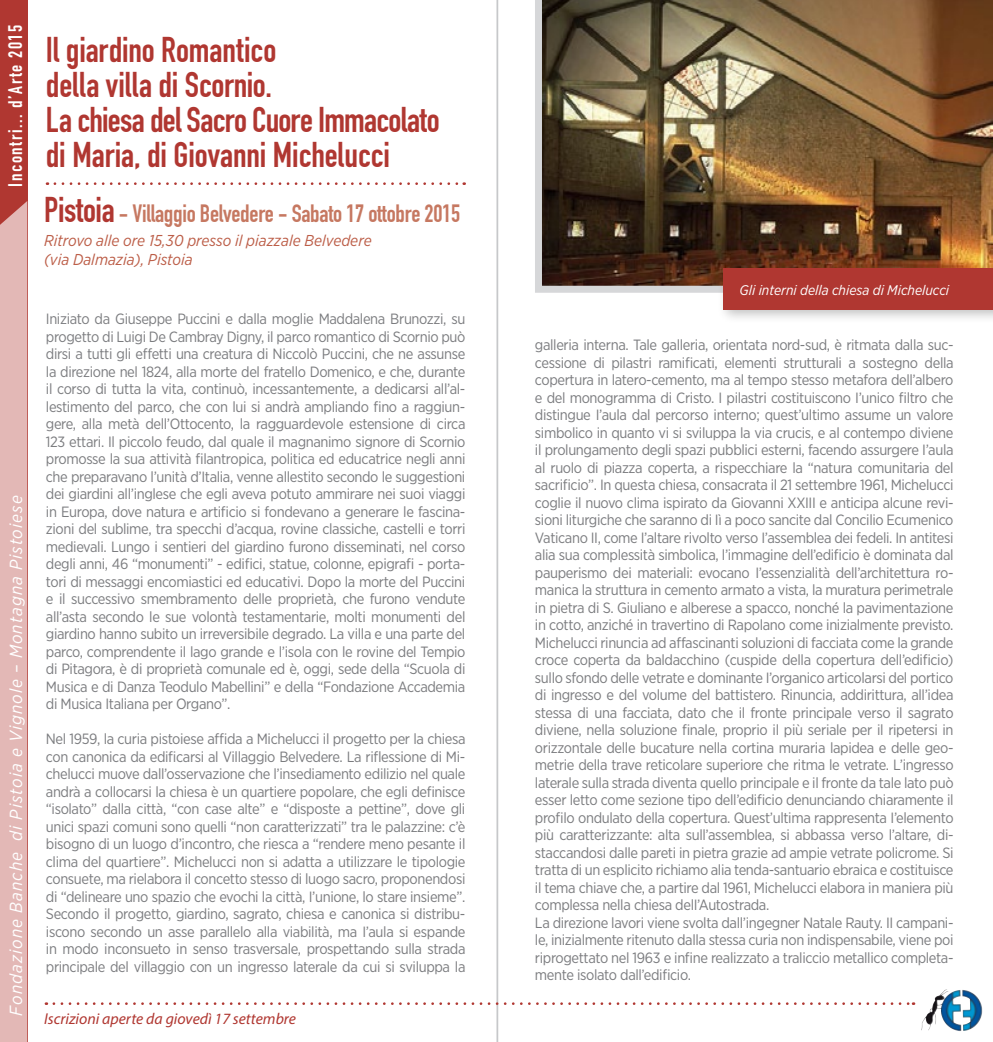
<style>
.page{position:relative;width:993px;height:1042px;background:#fff}
.page>*{position:absolute;margin:0;border:0;box-sizing:border-box;transform-origin:0 0}
.t1{font:35px/35px "DIN Engschrift";letter-spacing:-.005em;color:#b03731}
.t2{font:24.5px "DIN Engschrift";letter-spacing:-.01em;color:#c67861}
.t3{font:19.25px "DIN Engschrift";letter-spacing:.08em;color:#fff}
.t4{font:italic 17.5px "Gotham Narrow";letter-spacing:.06em;color:#fff}
.t5{font:italic 15.75px/18.9px "Gotham Narrow";color:#bc5e48}
.t6{font:italic 15.75px "Myriad Pro";color:#b03731}
.t7{font:14.88px/17.5px "Gotham Narrow";letter-spacing:-.025em;color:#7b7c7f;text-align:justify}
.t8{font:italic 14px "Gotham Narrow";color:#fff}
.s1{font-size:35px;color:#b03731}
</style>
<div class="page">
<div style="left:0;top:0;width:28px;height:1042px;background:#b03731"></div>
<div style="left:0;top:201px;width:27px;height:841px;background:#e3b8b6"></div>
<hr style="left:496px;top:0;width:2px;height:1042px;background:#c7c8ca">
<svg style="left:55px;top:182px;width:409px;height:3px"></svg>
<svg style="left:54px;top:1002px;width:859px;height:3px"></svg>
<svg style="left:934px;top:989px;width:12px;height:11px"></svg>
<img style="left:535px;top:0;width:457px;height:293px">
<div style="left:716px;top:261px;width:276px;height:63px;background:#000;opacity:.25"></div>
<div style="left:723px;top:268px;width:269px;height:42px;background:#b03731"></div>
<p class="t3" style="left:4px;top:187px;width:163px;rotate:-90deg">Incontri... d’Arte 2015</p>
<p class="t4" style="left:5px;top:1015px;width:521px;rotate:-90deg">Fondazione Banche di Pistoia e Vignole – Montagna Pistoiese</p>
<h1 class="t1" style="left:46px;top:33px;width:395px">Il giardino Romantico<br>della villa di Scornio.<br>La chiesa del Sacro Cuore Immacolato di Maria, di Giovanni Michelucci</h1>
<h2 class="t2" style="left:44px;top:199px;width:417px"><span class="s1">Pistoia</span> - Villaggio Belvedere - Sabato 17 ottobre 2015</h2>
<p class="t5" style="left:44px;top:231px;width:329px">Ritrovo alle ore 15,30 presso il piazzale Belvedere (via Dalmazia), Pistoia</p>
<p class="t7" style="left:46px;top:310px;width:421px">Iniziato da Giuseppe Puccini e dalla moglie Maddalena Brunozzi, su progetto di Luigi De Cambray Digny, il parco romantico di Scornio può dirsi a tutti gli effetti una creatura di Niccolò Puccini, che ne assunse la direzione nel 1824, alla morte del fratello Domenico, e che, durante il corso di tutta la vita, continuò, incessantemente, a dedicarsi all’al&shy;lestimento del parco, che con lui si andrà ampliando fino a raggiun&shy;gere, alla metà dell’Ottocento, la ragguardevole estensione di circa 123 ettari. Il piccolo feudo, dal quale il magnanimo signore di Scornio promosse la sua attività filantropica, politica ed educatrice negli anni che preparavano l’unità d’Italia, venne allestito secondo le suggestioni dei giardini all’inglese che egli aveva potuto ammirare nei suoi viaggi in Europa, dove natura e artificio si fondevano a generare le fascina&shy;zioni del sublime, tra specchi d’acqua, rovine classiche, castelli e torri medievali. Lungo i sentieri del giardino furono disseminati, nel corso degli anni, 46 “monumenti” - edifici, statue, colonne, epigrafi - porta&shy;tori di messaggi encomiastici ed educativi. Dopo la morte del Puccini e il successivo smembramento delle proprietà, che furono vendute all’asta secondo le sue volontà testamentarie, molti monumenti del giardino hanno subito un irreversibile degrado. La villa e una parte del parco, comprendente il lago grande e l’isola con le rovine del Tempio di Pitagora, è di proprietà comunale ed è, oggi, sede della “Scuola di Musica e di Danza Teodulo Mabellini” e della “Fondazione Accademia di Musica Italiana per Organo”.</p>
<p class="t7" style="left:46px;top:730px;width:421px">Nel 1959, la curia pistoiese affida a Michelucci il progetto per la chiesa con canonica da edificarsi al Villaggio Belvedere. La riflessione di Mi&shy;chelucci muove dall’osservazione che l’insediamento edilizio nel quale andrà a collocarsi la chiesa è un quartiere popolare, che egli definisce “isolato” dalla città, “con case alte” e “disposte a pettine”, dove gli unici spazi comuni sono quelli “non caratterizzati” tra le palazzine: c’è bisogno di un luogo d’incontro, che riesca a “rendere meno pesante il clima del quartiere”. Michelucci non si adatta a utilizzare le tipologie consuete, ma rielabora il concetto stesso di luogo sacro, proponendosi di “delineare uno spazio che evochi la città, I’unione, lo stare insieme”.<br>Secondo il progetto, giardino, sagrato, chiesa e canonica si distribu&shy;iscono secondo un asse parallelo alla viabilità, ma I’aula si espande in modo inconsueto in senso trasversale, prospettando sulla strada principale del villaggio con un ingresso laterale da cui si sviluppa la</p>
<p class="t6" style="left:44px;top:1009px;width:253px">Iscrizioni aperte da giovedì 17 settembre</p>
<p class="t8" style="left:739px;top:281px;width:211px">Gli interni della chiesa di Michelucci</p>
<p class="t7" style="left:535px;top:336px;width:420px;text-align:left">galleria interna. Tale galleria, orientata nord-sud, è ritmata dalla suc&shy;cessione di pilastri ramificati, elementi strutturali a sostegno della copertura in latero-cemento, ma al tempo stesso metafora dell’albero e del monogramma di Cristo. I pilastri costituiscono I’unico filtro che distingue I’aula dal percorso interno; quest’ultimo assume un valore simbolico in quanto vi si sviluppa la via crucis, e al contempo diviene il prolungamento degli spazi pubblici esterni, facendo assurgere I’aula al ruolo di piazza coperta, a rispecchiare la “natura comunitaria del sacrificio”. In questa chiesa, consacrata il 21 settembre 1961, Michelucci coglie il nuovo clima ispirato da Giovanni XXIII e anticipa alcune revi&shy;sioni liturgiche che saranno di Iì a poco sancite dal Concilio Ecumenico Vaticano II, come I’altare rivolto verso I’assemblea dei fedeli. In antitesi alia sua complessità simbolica, l’immagine dell’edificio è dominata dal pauperismo dei materiali: evocano I’essenzialità dell’architettura ro&shy;manica la struttura in cemento armato a vista, la muratura perimetrale in pietra di S. Giuliano e alberese a spacco, nonché la pavimentazione in cotto, anziché in travertino di Rapolano come inizialmente previsto.<br>Michelucci rinuncia ad affascinanti soluzioni di facciata come la grande croce coperta da baldacchino (cuspide della copertura dell’edificio) sullo sfondo delle vetrate e dominante I’organico articolarsi del portico di ingresso e del volume del battistero. Rinuncia, addirittura, all’idea stessa di una facciata, dato che il fronte principale verso il sagrato diviene, nella soluzione finale, proprio il più seriale per il ripetersi in orizzontale delle bucature nella cortina muraria lapidea e delle geo&shy;metrie della trave reticolare superiore che ritma le vetrate. L’ingresso laterale sulla strada diventa quello principale e il fronte da tale lato può esser letto come sezione tipo dell’edificio denunciando chiaramente il profilo ondulato della copertura. Quest’ultima rappresenta I’elemento più caratterizzante: alta sull’assemblea, si abbassa verso l’altare, di&shy;staccandosi dalle pareti in pietra grazie ad ampie vetrate policrome. Si tratta di un esplicito richiamo alia tenda-santuario ebraica e costituisce il tema chiave che, a partire dal 1961, Michelucci elabora in maniera più complessa nella chiesa delI’Autostrada.<br>La direzione lavori viene svolta dall’ingegner Natale Rauty. II campani&shy;le, inizialmente ritenuto dalla stessa curia non indispensabile, viene poi riprogettato nel 1963 e infine realizzato a traliccio metallico completa&shy;mente isolato dall’edificio.</p>
</div>
